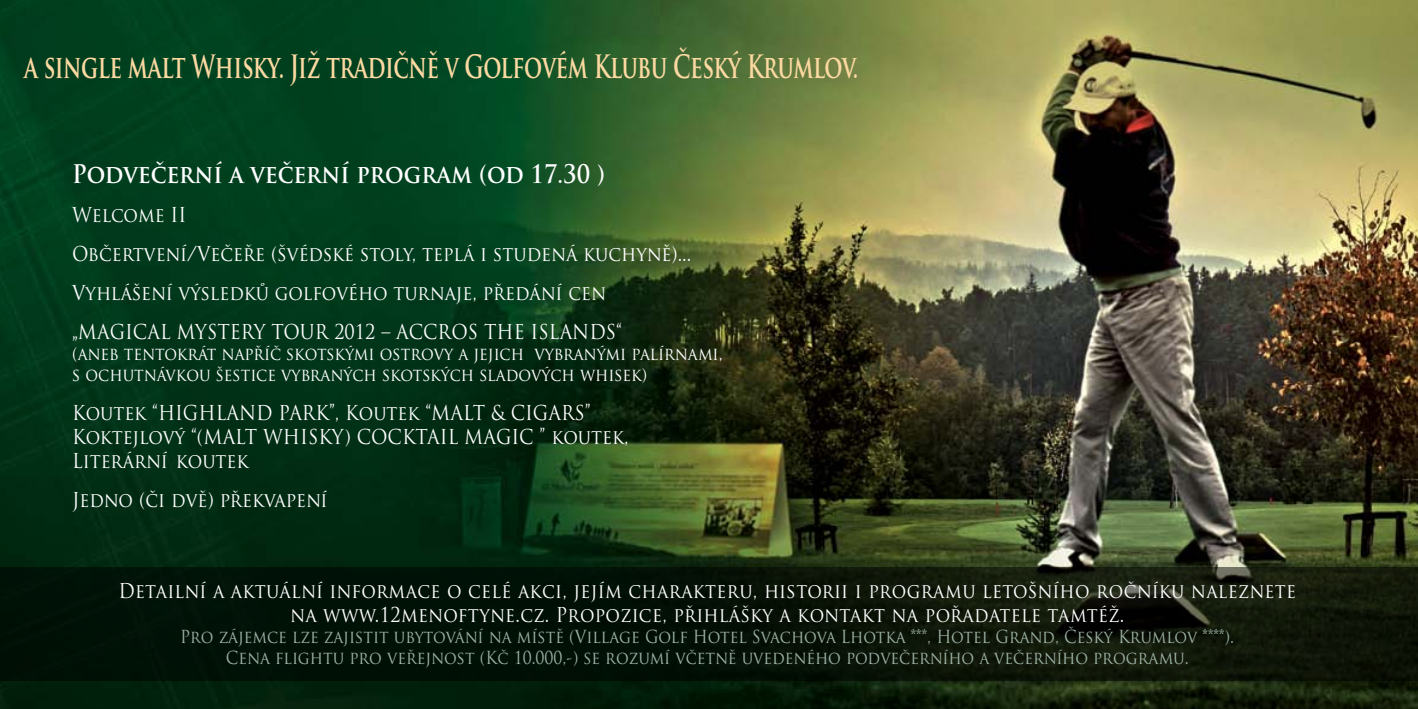
<style>
.page{position:relative;width:1418px;height:709px;background:#fff}
.page>*{position:absolute;margin:0;border:0;box-sizing:border-box;transform-origin:0 0}
.t1{font:700 31.25px "Trajan Pro";letter-spacing:-.02em;color:#fdd9a2;scale:.7 1}
.t2{font:700 25px "Trajan Pro";color:#fff;scale:.9 1}
.t3{font:20px/39px "Trajan Pro";color:#fff;scale:.9 1}
.t4{font:20px/24px "Trajan Pro";letter-spacing:.02em;color:#fff;text-align:center;scale:.9 1}
.t5{font:17.5px/21px "Trajan Pro";color:#9db2a6;text-align:center;scale:.9 1}
.t6{font:17.5px/21px "Trajan Pro";color:#fff;scale:.9 1}
</style>
<div class="page">
<img style="left:0;top:0;width:1417px;height:709px">
<svg style="left:0;top:567px;width:1417px;height:113px;fill:#031207"></svg>
<h1 class="t1" style="left:24px;top:47px;width:1193px">a single malt Whisky. Již tradičně v Golfovém Klubu Český Krumlov.</h1>
<p class="t2" style="left:72px;top:158px;width:593px">Podvečerní a večerní program (od 17.30 )</p>
<p class="t3" style="left:72px;top:195px;width:689px">Welcome II<br>Občertvení/Večeře (švédské stoly, teplá i studená kuchyně)...<br>Vyhlášení výsledků golfového turnaje, předání cen „MAGICAL MYSTERY TOUR 2012 – ACCROS THE ISLANDS“</p>
<p class="t6" style="left:72px;top:343px;width:724px">(aneb tentokrát napříč skotskými ostrovy a jejich vybranými palírnami, s ochutnávkou šestice vybraných skotských sladových whisek)</p>
<p class="t3" style="left:72px;top:400px;width:619px;line-height:24px">Koutek “HIGHLAND PARK”, Koutek “MALT &amp; CIGARS”<br>Koktejlový “(MALT WHISKY) COCKTAIL MAGIC ” koutek,<br>Literární koutek</p>
<p class="t3" style="left:72px;top:480px;width:285px">Jedno (či dvě) překvapení</p>
<p class="t4" style="left:118px;top:578px;width:1309px">Detailní a aktuální informace o celé akci, jejím charakteru, historii i programu letošního ročníku naleznete na www.12menoftyne.cz. Propozice, přihlášky a kontakt na pořadatele tamtéž.</p>
<p class="t5" style="left:180px;top:626px;width:1172px">Pro zájemce lze zajistit ubytování na místě (Village Golf Hotel Svachova Lhotka ***, Hotel Grand, Český Krumlov ****).<br>Cena flightu pro veřejnost (Kč 10.000,-) se rozumí včetně uvedeného podvečerního a večerního programu.</p>
</div>
